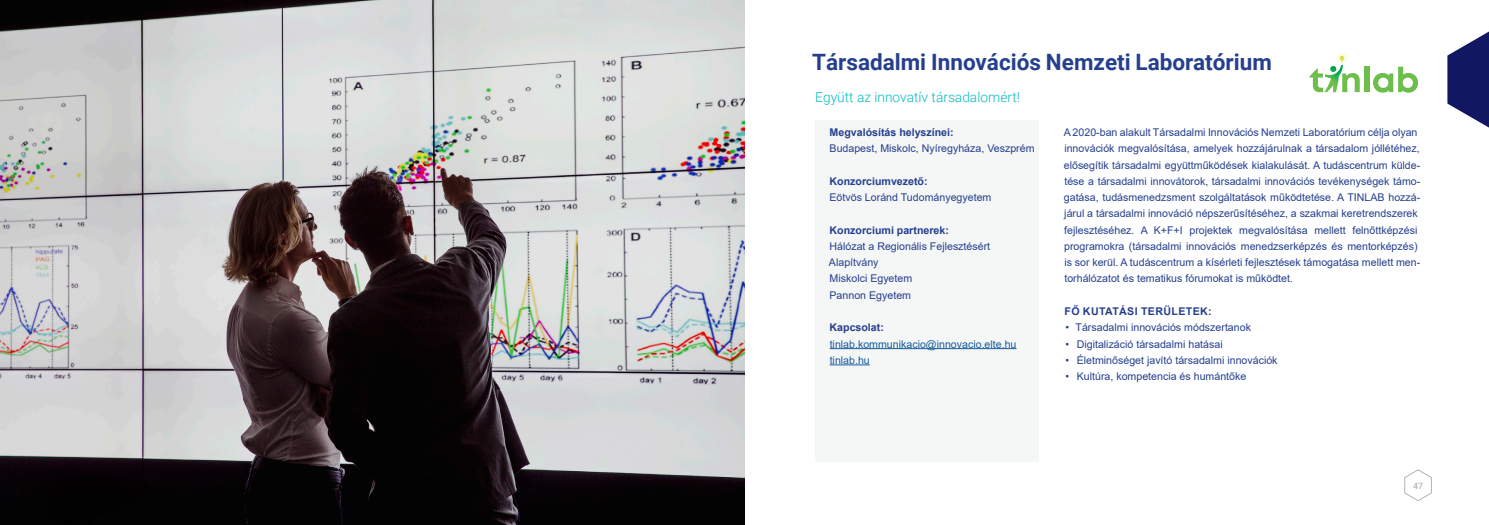
<style>
.page{position:relative;width:1489px;height:525px;background:#fff}
.page>*{position:absolute;margin:0;border:0;box-sizing:border-box;transform-origin:0 0}
.cím{font:700 22.5px "Roboto";color:#253f8e}
.szlogen{font:300 13.75px "Roboto";color:#08babf}
.body_8_5_13{font:10.62px/16.2px "Arial";color:#253f8e}
.t1{font:700 10.62px "Arial";color:#253f8e}
.t2{font:10.62px "Arial";color:#175d9e}
.t3{font:700 10.62px "Arial";letter-spacing:.035em;color:#253f8e}
.t4{font:500 8.75px "Roboto";color:#b1b4b5}
</style>
<div class="page">
<svg style="left:1404px;top:469px;width:28px;height:32px"></svg>
<svg style="left:1447px;top:32px;width:41px;height:95px"></svg>
<img style="left:0;top:0;width:744px;height:524px">
<div style="left:815px;top:120px;width:223px;height:341px;background:#f5f6f6"></div>
<hr style="left:829px;top:348px;width:187px;height:1px;background:#175d9e">
<hr style="left:829px;top:364px;width:40px;height:1px;background:#175d9e">
<svg style="left:1309px;top:53px;width:50px;height:39px"></svg>
<div style="left:1364px;top:67px;width:5px;height:25px;background:#6dbe4b"></div>
<svg style="left:1373px;top:67px;width:44px;height:26px"></svg>
<p class="cím" style="left:812px;top:46px;width:461px">Társadalmi Innovációs Nemzeti Laboratórium</p>
<p class="szlogen" style="left:815px;top:87px;width:206px">Együtt az innovatív társadalomért!</p>
<p class="t1" style="left:829px;top:125px;width:126px">Megvalósítás helyszínei:</p>
<p class="body_8_5_13" style="left:829px;top:140px;width:206px">Budapest, Miskolc, Nyíregyháza, Veszprém</p>
<p class="t1" style="left:829px;top:173px;width:99px">Konzorciumvezető:</p>
<p class="body_8_5_13" style="left:829px;top:189px;width:163px">Eötvös Loránd Tudományegyetem</p>
<p class="t1" style="left:829px;top:222px;width:121px">Konzorciumi partnerek:</p>
<p class="body_8_5_13" style="left:829px;top:238px;width:162px">Hálózat a Regionális Fejlesztésért</p>
<p class="body_8_5_13" style="left:829px;top:254px;width:51px">Alapítvány</p>
<p class="body_8_5_13" style="left:829px;top:270px;width:84px">Miskolci Egyetem</p>
<p class="body_8_5_13" style="left:829px;top:286px;width:83px">Pannon Egyetem</p>
<p class="t1" style="left:829px;top:320px;width:56px">Kapcsolat:</p>
<p class="t2" style="left:829px;top:336px;width:188px">tinlab.kommunikacio@innovacio.elte.hu</p>
<p class="t2" style="left:829px;top:352px;width:42px">tinlab.hu</p>
<p class="body_8_5_13" style="left:1063px;top:124px;width:358px">A 2020-ban alakult Társadalmi Innovációs Nemzeti Laboratórium célja olyan innovációk megvalósítása, amelyek hozzájárulnak a társadalom jóllétéhez, elősegítik társadalmi együttműködések kialakulását. A tudáscentrum külde&shy;tése a társadalmi innovátorok, társadalmi innovációs tevékenységek támo&shy;gatása, tudásmenedzsment szolgáltatások működtetése. A TINLAB hozzá&shy;járul a társadalmi innováció népszerűsítéséhez, a szakmai keretrendszerek fejlesztéséhez. A K+F+I projektek megvalósítása mellett felnőttképzési programokra (társadalmi innovációs menedzserképzés és mentorképzés) is sor kerül. A tudáscentrum a kísérleti fejlesztések támogatása mellett men&shy;torhálózatot és tematikus fórumokat is működtet.</p>
<p class="t3" style="left:1064px;top:303px;width:148px">FŐ KUTATÁSI TERÜLETEK:</p>
<p class="body_8_5_13" style="left:1065px;top:319px;width:187px">• Társadalmi innovációs módszertanok</p>
<p class="body_8_5_13" style="left:1065px;top:335px;width:159px">• Digitalizáció társadalmi hatásai</p>
<p class="body_8_5_13" style="left:1065px;top:351px;width:214px">• Életminőséget javító társadalmi innovációk</p>
<p class="body_8_5_13" style="left:1065px;top:368px;width:182px">• Kultúra, kompetencia és humántőke</p>
<p class="t4" style="left:1412px;top:479px;width:11px">47</p>
</div>
